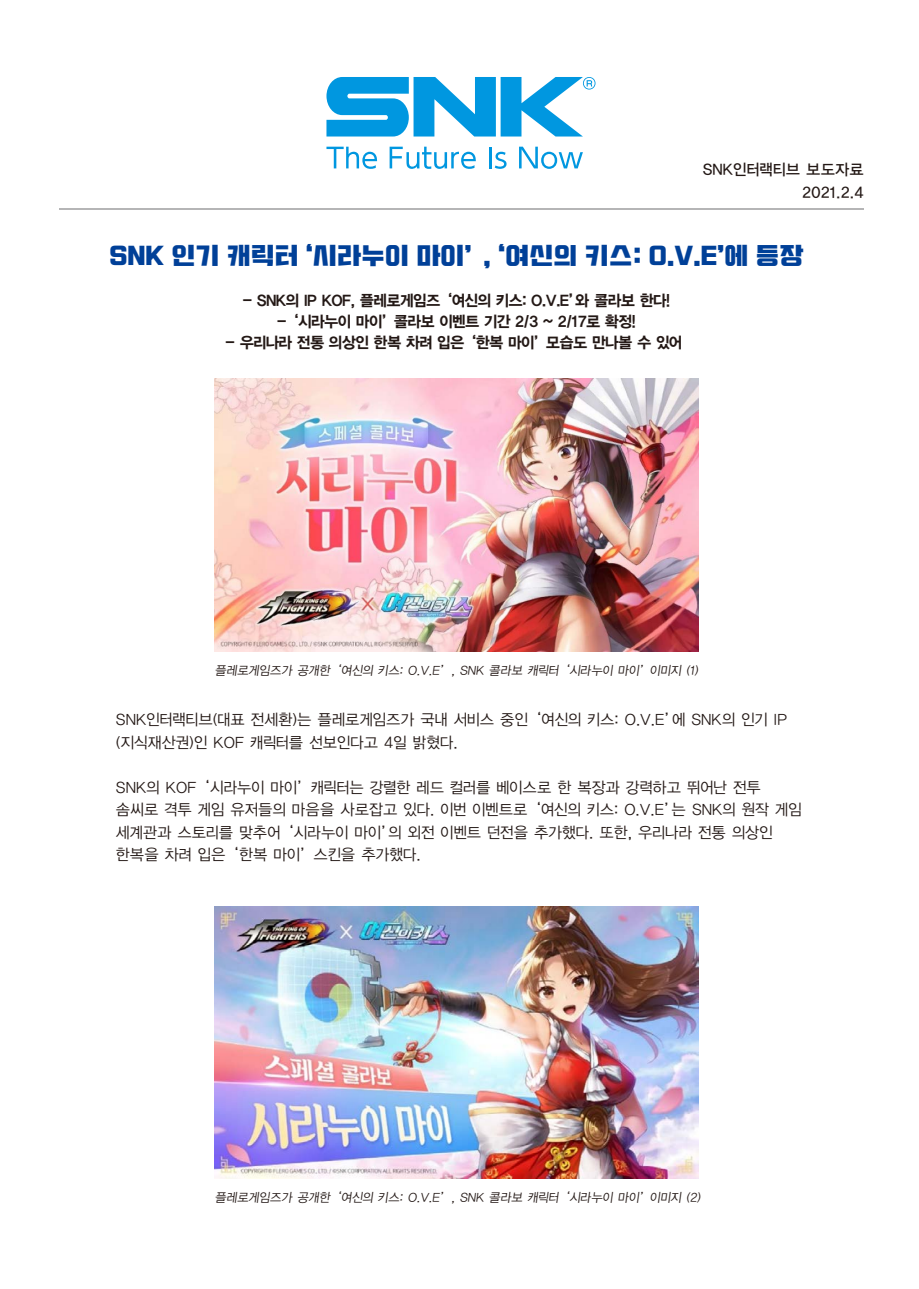
<style>
.page{position:relative;width:919px;height:1289px;background:#fff}
.page>*{position:absolute;margin:0;border:0;box-sizing:border-box;transform-origin:0 0}
.t1{font:24px "Typo Ssangmun Dong B";color:#004098}
.t2{font:15px/22.5px "Korean GD M";color:#231815}
.t3{font:15px "Korean GD H";letter-spacing:-.05em;color:#231815}
.t4{font:15px/22.5px "Korean GD B";color:#231815;text-align:right}
.t5{font:12px "Korean GD M";color:#231815}
</style>
<div class="page">
<svg style="left:326px;top:77px;width:269px;height:59px"></svg>
<svg style="left:326px;top:147px;width:51px;height:22px"></svg>
<svg style="left:389px;top:147px;width:87px;height:22px"></svg>
<hr style="left:488px;top:147px;width:3px;height:21px;background:#0097e0">
<svg style="left:494px;top:152px;width:12px;height:17px"></svg>
<svg style="left:519px;top:147px;width:64px;height:22px"></svg>
<hr style="left:59px;top:208px;width:804px;height:1px;background:#b5b5b6">
<img style="left:214px;top:379px;width:484px;height:272px">
<img style="left:215px;top:906px;width:483px;height:272px">
<p class="t4" style="left:702px;top:159px;width:162px">SNK인터랙티브 보도자료<br>2021.2.4</p>
<h1 class="t1" style="left:109px;top:243px;width:695px">SNK 인기 캐릭터 ‘시라누이 마이’ , ‘여신의 키스: O.V.E’에 등장</h1>
<p class="t3" style="left:242px;top:293px;width:429px">- SNK의 IP KOF, 플레로게임즈 ‘여신의 키스: O.V.E’와 콜라보 한다!</p>
<p class="t3" style="left:277px;top:314px;width:360px">- ‘시라누이 마이’ 콜라보 이벤트 기간 2/3 ~ 2/17로 확정!</p>
<p class="t3" style="left:225px;top:335px;width:458px">- 우리나라 전통 의상인 한복 차려 입은 ‘한복 마이’ 모습도 만나볼 수 있어</p>
<p class="t5" style="left:215px;top:663px;width:487px">플레로게임즈가 공개한 ‘여신의 키스: O.V.E’ , SNK 콜라보 캐릭터 ‘시라누이 마이’ 이미지 (1)</p>
<p class="t2" style="left:116px;top:708px;width:672px">SNK인터랙티브(대표 전세환)는 플레로게임즈가 국내 서비스 중인 ‘여신의 키스: O.V.E’에 SNK의 인기 IP (지식재산권)인 KOF 캐릭터를 선보인다고 4일 밝혔다.</p>
<p class="t2" style="left:116px;top:776px;width:687px">SNK의 KOF ‘시라누이 마이’ 캐릭터는 강렬한 레드 컬러를 베이스로 한 복장과 강력하고 뛰어난 전투 솜씨로 격투 게임 유저들의 마음을 사로잡고 있다. 이번 이벤트로 ‘여신의 키스: O.V.E’는 SNK의 원작 게임 세계관과 스토리를 맞추어 ‘시라누이 마이’의 외전 이벤트 던전을 추가했다. 또한, 우리나라 전통 의상인 한복을 차려 입은 ‘한복 마이’ 스킨을 추가했다.</p>
<p class="t5" style="left:215px;top:1190px;width:489px">플레로게임즈가 공개한 ‘여신의 키스: O.V.E’ , SNK 콜라보 캐릭터 ‘시라누이 마이’ 이미지 (2)</p>
</div>
